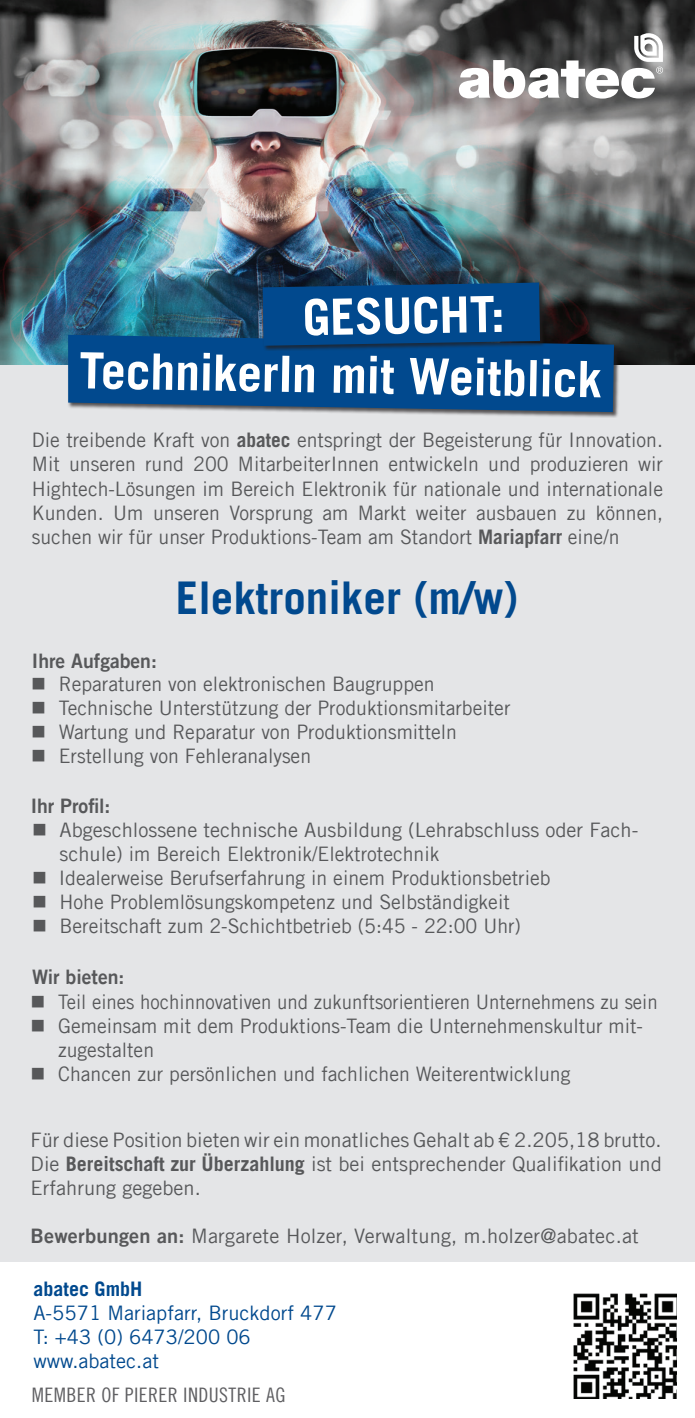
<style>
.page{position:relative;width:695px;height:1418px;background:#fff}
.page>*{position:absolute;margin:0;border:0;box-sizing:border-box;transform-origin:0 0}
.t1{font:700 50px "Trade Gothic LT Com";color:#fff}
.t2{font:700 45px "Trade Gothic LT Com";color:#01498e}
.t3{font:20px/24px "Trade Gothic LT Com";color:#57585a}
.t4{font:20px "Trade Gothic LT Com";color:#57585a;scale:.93 1}
.t5{font:20px/24px "Trade Gothic LT Com";color:#01498e}
.t6{font:20px "Trade Gothic LT Com Bd 2";color:#57585a}
.t7{font:20px "Trade Gothic LT Com Cn 18";letter-spacing:.02em;color:#5f5f62}
.t8{font:700 20px "Trade Gothic LT Com";color:#01498e}
.s1{font-weight:700}
.s2{font-family:"Trade Gothic LT Com Bd 2"}
</style>
<div class="page">
<div style="left:0;top:252px;width:694px;height:1009px;background:#e4e5e7"></div>
<img style="left:0;top:0;width:694px;height:364px">
<svg style="left:459px;top:33px;width:204px;height:67px"></svg>
<div style="left:68px;top:334px;width:552px;height:84px;background:#231f20;opacity:.75"></div>
<svg style="left:68px;top:335px;width:546px;height:77px;background:#0b4d8c"></svg>
<div style="left:261px;top:282px;width:284px;height:69px;background:#231f20;opacity:.75"></div>
<svg style="left:262px;top:282px;width:278px;height:64px;background:#034687"></svg>
<img style="left:573px;top:1293px;width:103px;height:105px">
<h1 class="t1" style="left:302px;top:287px;width:204px;rotate:-1deg">GESUCHT:</h1>
<h1 class="t1" style="left:80px;top:340px;width:524px;rotate:1deg">TechnikerIn mit Weitblick</h1>
<p class="t3" style="left:32px;top:428px;width:632px;text-align:justify">Die treibende Kraft von <span class="s1">abatec</span> entspringt der Begeisterung für Innovation.<br>Mit unseren rund 200 MitarbeiterInnen entwickeln und produzieren wir Hightech-Lösungen im Bereich Elektronik für nationale und internationale Kunden. Um unseren Vorsprung am Markt weiter ausbauen zu können, suchen wir für unser Produktions-Team am Standort <span class="s1">Mariapfarr</span> eine/n</p>
<p class="t6" style="left:32px;top:648px;width:127px">Ihre Aufgaben:</p>
<h2 class="t2" style="left:176px;top:570px;width:344px">Elektroniker (m/w)</h2>
<p class="t3" style="left:31px;top:672px;width:405px">■ Reparaturen von elektronischen Baugruppen</p>
<p class="t3" style="left:31px;top:696px;width:480px">■ Technische Unterstützung der Produktionsmitarbeiter</p>
<p class="t3" style="left:31px;top:720px;width:427px">■ Wartung und Reparatur von Produktionsmitteln</p>
<p class="t3" style="left:31px;top:744px;width:281px">■ Erstellung von Fehleranalysen</p>
<p class="t6" style="left:31px;top:793px;width:81px">Ihr Profil:</p>
<p class="t3" style="left:60px;top:817px;width:580px;text-indent:-28px">■ Abgeschlossene technische Ausbildung (Lehrabschluss oder Fach&shy;schule) im Bereich Elektronik/Elektrotechnik</p>
<p class="t3" style="left:32px;top:865px;width:520px">■ Idealerweise Berufserfahrung in einem Produktionsbetrieb</p>
<p class="t3" style="left:32px;top:889px;width:479px">■ Hohe Problemlösungskompetenz und Selbständigkeit</p>
<p class="t3" style="left:32px;top:913px;width:490px">■ Bereitschaft zum 2-Schichtbetrieb (5:45 - 22:00 Uhr)</p>
<p class="t6" style="left:32px;top:964px;width:94px">Wir bieten:</p>
<p class="t4" style="left:31px;top:990px;width:675px">■ Teil eines hochinnovativen und zukunftsorientieren Unternehmens zu sein</p>
<p class="t3" style="left:58px;top:1014px;width:586px;text-indent:-28px">■ Gemeinsam mit dem Produktions-Team die Unternehmenskultur mit&shy;zugestalten</p>
<p class="t3" style="left:31px;top:1062px;width:541px">■ Chancen zur persönlichen und fachlichen Weiterentwicklung</p>
<p class="t3" style="left:31px;top:1127px;width:632px;text-align:justify">Für diese Position bieten wir ein monatliches Gehalt ab € 2.205,18 brutto.<br>Die <span class="s1">Bereitschaft zur Überzahlung</span> ist bei entsprechender Qualifikation und Erfahrung gegeben.</p>
<p class="t3" style="left:31px;top:1223px;width:609px"><span class="s2">Bewerbungen an:</span> Margarete Holzer, Verwaltung, m.holzer@abatec.at</p>
<p class="t8" style="left:33px;top:1276px;width:110px">abatec GmbH</p>
<p class="t5" style="left:33px;top:1300px;width:305px">A-5571 Mariapfarr, Bruckdorf 477<br>T: +43 (0) 6473/200 06 www.abatec.at</p>
<p class="t7" style="left:32px;top:1382px;width:255px">MEMBER OF PIERER INDUSTRIE AG</p>
</div>
